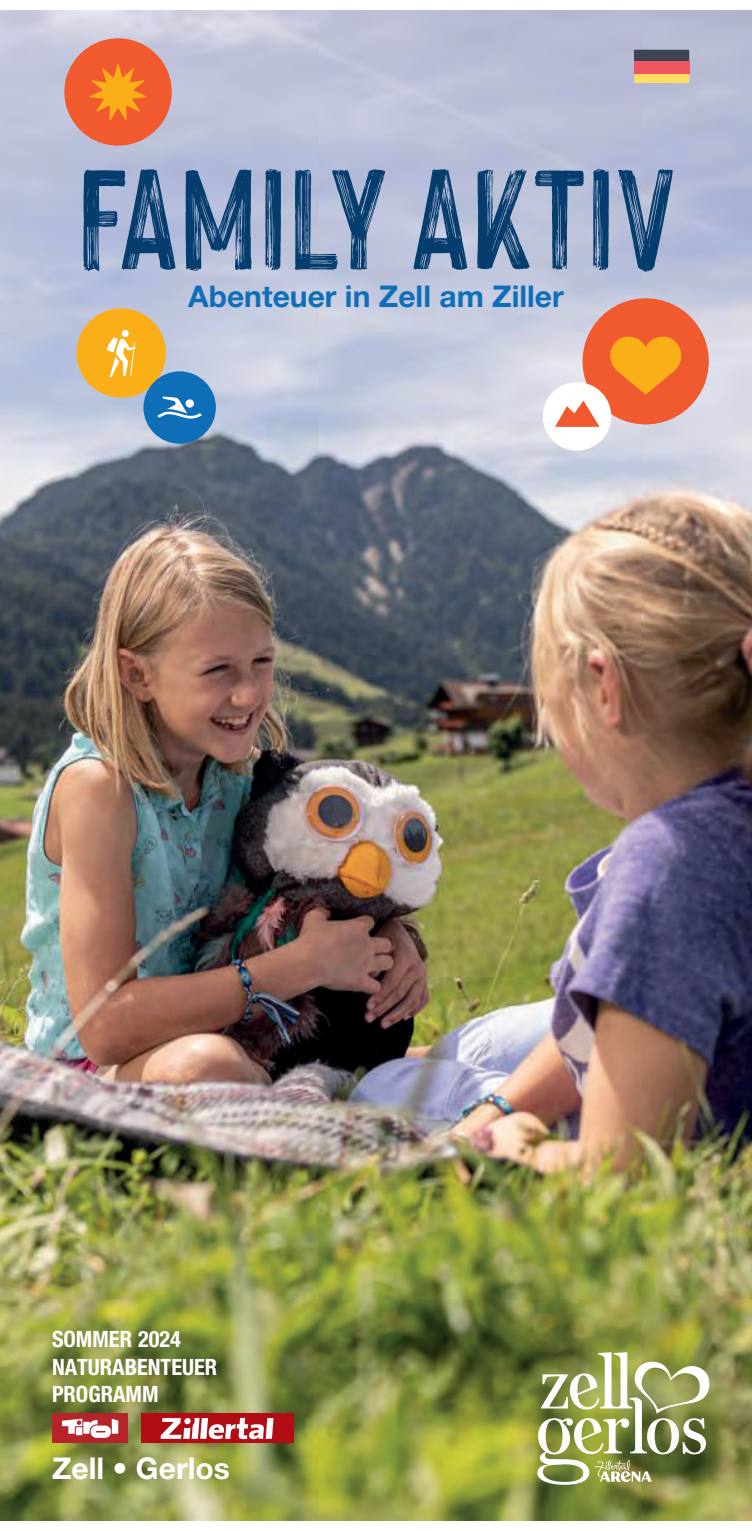
<style>
.page{position:relative;width:752px;height:1531px;background:#fff}
.page>*{position:absolute;margin:0;border:0;box-sizing:border-box;transform-origin:0 0}
.t1{font:155.25px "Hackney Personal Use Only";color:#053d6e}
.t2{font:700 30px "Helvetica Neue LT Pro";color:#0f6eb8}
.t3{font:700 30px "Helvetica Neue LT Pro";color:#fff}
.t4{font:700 condensed 22.5px/27.5px "Helvetica Neue LT Pro";color:#fff}
</style>
<div class="page">
<img style="left:0;top:11px;width:751px;height:1509px">
<svg style="left:633px;top:50px;width:56px;height:12px"></svg>
<svg style="left:633px;top:74px;width:56px;height:8px"></svg>
<div style="left:633px;top:62px;width:56px;height:12px;background:#f05660"></div>
<svg style="left:537px;top:1352px;width:172px;height:133px"></svg>
<div style="left:582px;top:298px;width:126px;height:126px;background:#f1592f;border-radius:50%"></div>
<svg style="left:610px;top:336px;width:72px;height:59px"></svg>
<div style="left:76px;top:308px;width:90px;height:90px;background:#faaf18;border-radius:50%"></div>
<svg style="left:107px;top:330px;width:29px;height:47px"></svg>
<svg style="left:215px;top:371px;width:1px;height:73px"></svg>
<div style="left:143px;top:371px;width:73px;height:73px;background:#0f6eb8;border-radius:50%"></div>
<svg style="left:157px;top:396px;width:45px;height:22px"></svg>
<svg style="left:185px;top:399px;width:9px;height:9px"></svg>
<div style="left:542px;top:382px;width:69px;height:69px;background:#fff;border-radius:50%"></div>
<svg style="left:555px;top:401px;width:44px;height:26px"></svg>
<div style="left:64px;top:38px;width:108px;height:108px;background:#f1592f;border-radius:50%"></div>
<svg style="left:90px;top:64px;width:56px;height:56px"></svg>
<div style="left:140px;top:1413px;width:153px;height:29px;background:#b00d15"></div>
<svg style="left:160px;top:1418px;width:113px;height:21px"></svg>
<div style="left:52px;top:1413px;width:76px;height:29px;background:#b4242a"></div>
<svg style="left:62px;top:1418px;width:56px;height:20px"></svg>
<h1 class="t1" style="left:76px;top:135px;width:600px">FAMILY AKTIV</h1>
<h2 class="t2" style="left:188px;top:277px;width:377px">Abenteuer in Zell am Ziller</h2>
<p class="t4" style="left:52px;top:1325px;width:166px">SOMMER 2024<br>NATURABENTEUER<br>PROGRAMM</p>
<h2 class="t3" style="left:52px;top:1450px;width:179px">Zell • Gerlos</h2>
</div>
